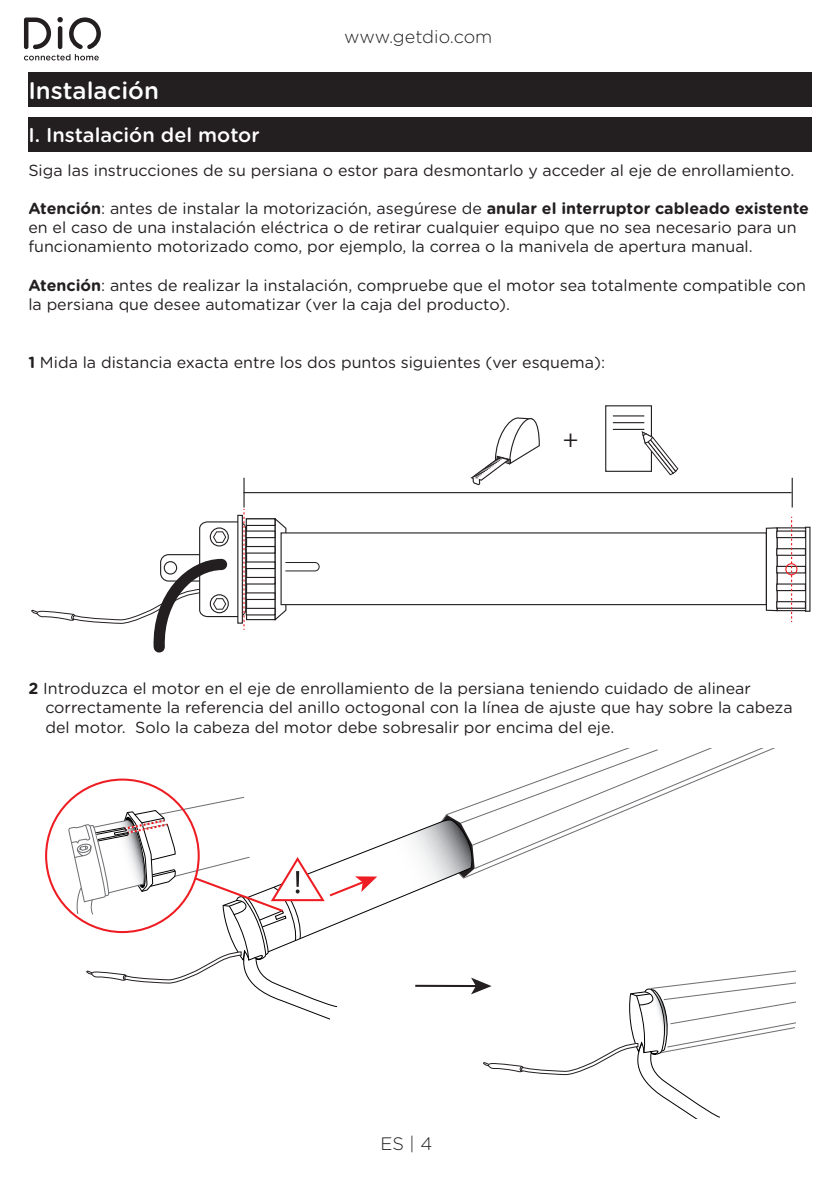
<style>
.page{position:relative;width:840px;height:1191px;background:#fff}
.page>*{position:absolute;margin:0;border:0;box-sizing:border-box;transform-origin:0 0}
.t1{font:25.2px "Myriad Pro";color:#231f20}
.t2{font:500 24px "Gotham Rounded";color:#fff}
.t3{font:500 20px "Gotham Rounded";color:#fff}
.t4{font:300 18px "Gotham Rounded";color:#231f20}
.t5{font:16px/19.2px "Gotham Rounded";color:#231f20}
.s1{font-weight:700}
</style>
<div class="page">
<svg style="left:24px;top:17px;width:77px;height:43px"></svg>
<div style="left:28px;top:72px;width:783px;height:34px;background:#231f20"></div>
<div style="left:28px;top:117px;width:783px;height:34px;background:#231f20"></div>
<div style="left:246px;top:518px;width:29px;height:102px;border:1px solid #231f20"></div>
<div style="left:280px;top:532px;width:486px;height:73px;border:1px solid #231f20"></div>
<svg style="left:806px;top:529px;width:1px;height:81px"></svg>
<div style="left:804px;top:527px;width:6px;height:85px;border:1px solid #231f20"></div>
<div style="left:776px;top:527px;width:29px;height:84px;border:1px solid #231f20"></div>
<div style="left:765px;top:527px;width:12px;height:84px;border:1px solid #231f20"></div>
<div style="left:246px;top:531px;width:29px;height:6px;background:#fff"></div>
<div style="left:245px;top:530px;width:30px;height:8px;border:1px solid #231f20"></div>
<div style="left:246px;top:519px;width:29px;height:6px;background:#fff"></div>
<div style="left:245px;top:518px;width:30px;height:8px;border:1px solid #231f20"></div>
<div style="left:246px;top:546px;width:29px;height:7px;background:#fff"></div>
<div style="left:245px;top:546px;width:30px;height:7px;border:1px solid #231f20"></div>
<div style="left:246px;top:562px;width:29px;height:6px;background:#fff"></div>
<div style="left:245px;top:561px;width:30px;height:8px;border:1px solid #231f20"></div>
<div style="left:246px;top:577px;width:29px;height:7px;background:#fff"></div>
<div style="left:245px;top:577px;width:30px;height:7px;border:1px solid #231f20"></div>
<div style="left:246px;top:593px;width:29px;height:6px;background:#fff"></div>
<div style="left:245px;top:592px;width:30px;height:8px;border:1px solid #231f20"></div>
<div style="left:246px;top:608px;width:29px;height:7px;background:#fff"></div>
<div style="left:245px;top:608px;width:30px;height:7px;border:1px solid #231f20"></div>
<div style="left:776px;top:531px;width:29px;height:6px;background:#fff"></div>
<div style="left:775px;top:530px;width:30px;height:8px;border:1px solid #231f20"></div>
<div style="left:776px;top:549px;width:29px;height:6px;background:#fff"></div>
<div style="left:775px;top:548px;width:30px;height:8px;border:1px solid #231f20"></div>
<svg style="left:777px;top:568px;width:21px;height:3px"></svg>
<div style="left:775px;top:566px;width:30px;height:7px;border:1px solid #231f20"></div>
<div style="left:776px;top:584px;width:29px;height:6px;background:#fff"></div>
<div style="left:775px;top:583px;width:30px;height:8px;border:1px solid #231f20"></div>
<div style="left:776px;top:601px;width:29px;height:7px;background:#fff"></div>
<div style="left:775px;top:601px;width:30px;height:8px;border:1px solid #231f20"></div>
<svg style="left:274px;top:517px;width:45px;height:104px"></svg>
<svg style="left:791px;top:478px;width:1px;height:29px"></svg>
<hr style="left:243px;top:492px;width:548px;height:1px;background:#231f20">
<svg style="left:470px;top:417px;width:70px;height:68px"></svg>
<div style="left:605px;top:405px;width:46px;height:67px;border:1px solid #231f20"></div>
<hr style="left:612px;top:415px;width:32px;height:1px;background:#231f20">
<hr style="left:612px;top:422px;width:32px;height:1px;background:#231f20">
<hr style="left:612px;top:429px;width:32px;height:1px;background:#231f20">
<svg style="left:641px;top:431px;width:37px;height:44px"></svg>
<svg style="left:790px;top:527px;width:1px;height:85px"></svg>
<svg style="left:31px;top:478px;width:216px;height:175px"></svg>
<div style="left:784px;top:563px;width:13px;height:12px;border:1px solid #ee1d23;border-radius:50%"></div>
<svg style="left:68px;top:748px;width:727px;height:371px"></svg>
<p class="t4" style="left:344px;top:24px;width:150px">www.getdio.com</p>
<h2 class="t2" style="left:28px;top:73px;width:132px">Instalación</h2>
<p class="t3" style="left:28px;top:121px;width:233px">I. Instalación del motor</p>
<p class="t5" style="left:28px;top:160px;width:767px">Siga las instrucciones de su persiana o estor para desmontarlo y acceder al eje de enrollamiento.</p>
<p class="t5" style="left:28px;top:198px;width:781px"><span class="s1">Atención</span>: antes de instalar la motorización, asegúrese de <span class="s1">anular el interruptor cableado existente </span>en el caso de una instalación eléctrica o de retirar cualquier equipo que no sea necesario para un funcionamiento motorizado como, por ejemplo, la correa o la manivela de apertura manual.</p>
<p class="t5" style="left:28px;top:275px;width:778px"><span class="s1">Atención</span>: antes de realizar la instalación, compruebe que el motor sea totalmente compatible con la persiana que desee automatizar (ver la caja del producto).</p>
<p class="t5" style="left:28px;top:352px;width:578px"><span class="s1">1</span> Mida la distancia exacta entre los dos puntos siguientes (ver esquema):</p>
<h1 class="t1" style="left:563px;top:423px;width:17px">+</h1>
<p class="t5" style="left:45px;top:678px;width:748px;text-indent:-17px"><span class="s1">2</span> Introduzca el motor en el eje de enrollamiento de la persiana teniendo cuidado de alinear correctamente la referencia del anillo octogonal con la línea de ajuste que hay sobre la cabeza del motor. Solo la cabeza del motor debe sobresalir por encima del eje.</p>
<p class="t4" style="left:380px;top:1131px;width:53px">ES | 4</p>
</div>
